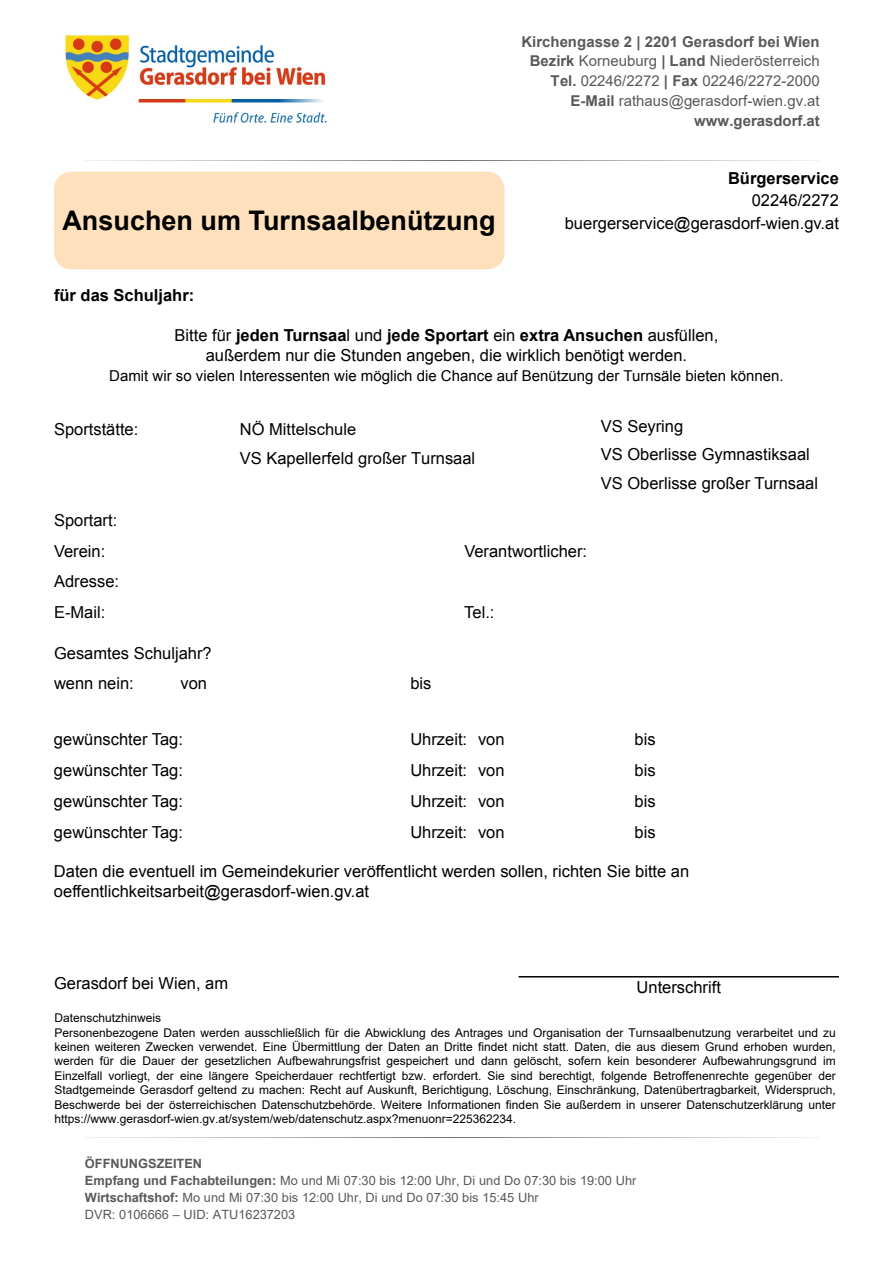
<style>
.page{position:relative;width:893px;height:1263px;background:#fff}
.page>*{position:absolute;margin:0;border:0;box-sizing:border-box;transform-origin:0 0}
.t1{font:700 27px "Arial";color:#000}
.t2{font:16.5px/22.5px "Arial";color:#000;text-align:right}
.t3{font:700 16.5px "Arial";color:#000}
.t4{font:15px/19.8px "Arial";color:#595959;text-align:right}
.t5{font:15px "Arial";color:#000}
.t6{font:12.75px/16.8px "Arial";color:#595959}
.t7{font:12px/14.4px "Arial";color:#000}
.s1{font-weight:700}
.s2{font-weight:400}
</style>
<div class="page">
<div style="left:54px;top:172px;width:451px;height:97px;background:#fee0bc;border-radius:18px"></div>
<hr style="left:519px;top:976px;width:320px;height:1px;background:#000">
<img style="left:64px;top:34px;width:263px;height:90px">
<p class="t1" style="left:62px;top:203px;width:435px">Ansuchen um Turnsaalbenützung</p>
<p class="t3" style="left:54px;top:284px;width:142px">für das Schuljahr:</p>
<p class="t4" style="left:521px;top:31px;width:300px"><span class="s1">Kirchengasse 2 | 2201 Gerasdorf bei Wien Bezirk</span> Korneuburg <span class="s1">| Land</span> Niederösterreich <span class="s1">Tel.</span> 02246/2272 <span class="s1">| Fax</span> 02246/2272-2000<br><span class="s1">E-Mail</span> rathaus@gerasdorf-wien.gv.at <span class="s1">www.gerasdorf.at</span></p>
<p class="t2" style="left:565px;top:167px;width:276px"><span class="s1">Bürgerservice<br></span>02246/2272 buergerservice@gerasdorf-wien.gv.at</p>
<p class="t3" style="left:175px;top:324px;width:545px"><span class="s2">Bitte für</span> jeden Turnsaa<span class="s2">l und</span> jede Sportart <span class="s2">ein</span> extra Ansuchen <span class="s2">ausfüllen,</span></p>
<p class="t2" style="left:206px;top:344px;width:483px">außerdem nur die Stunden angeben, die wirklich benötigt werden.</p>
<p class="t5" style="left:109px;top:366px;width:676px">Damit wir so vielen Interessenten wie möglich die Chance auf Benützung der Turnsäle bieten können.</p>
<p class="t2" style="left:54px;top:418px;width:86px">Sportstätte:</p>
<p class="t2" style="left:240px;top:415px;width:237px;line-height:28.3px;text-align:left">NÖ Mittelschule<br>VS Kapellerfeld großer Turnsaal</p>
<p class="t2" style="left:601px;top:415px;width:84px">VS Seyring</p>
<p class="t2" style="left:601px;top:443px;width:211px">VS Oberlisse Gymnastiksaal</p>
<p class="t2" style="left:601px;top:472px;width:219px">VS Oberlisse großer Turnsaal</p>
<p class="t2" style="left:54px;top:509px;width:65px">Sportart:</p>
<p class="t2" style="left:54px;top:540px;width:53px">Verein:</p>
<p class="t2" style="left:464px;top:540px;width:124px">Verantwortlicher:</p>
<p class="t2" style="left:54px;top:570px;width:67px">Adresse:</p>
<p class="t2" style="left:54px;top:601px;width:53px">E-Mail:</p>
<p class="t2" style="left:464px;top:601px;width:32px">Tel.:</p>
<p class="t2" style="left:54px;top:642px;width:159px">Gesamtes Schuljahr?</p>
<p class="t2" style="left:54px;top:672px;width:81px">wenn nein:</p>
<p class="t2" style="left:181px;top:672px;width:28px">von</p>
<p class="t2" style="left:410px;top:672px;width:23px">bis</p>
<p class="t2" style="left:54px;top:728px;width:131px">gewünschter Tag:</p>
<p class="t2" style="left:410px;top:728px;width:58px">Uhrzeit:</p>
<p class="t2" style="left:478px;top:728px;width:28px">von</p>
<p class="t2" style="left:635px;top:728px;width:23px">bis</p>
<p class="t2" style="left:54px;top:759px;width:131px">gewünschter Tag:</p>
<p class="t2" style="left:410px;top:759px;width:58px">Uhrzeit:</p>
<p class="t2" style="left:478px;top:759px;width:28px">von</p>
<p class="t2" style="left:635px;top:759px;width:23px">bis</p>
<p class="t2" style="left:54px;top:790px;width:131px">gewünschter Tag:</p>
<p class="t2" style="left:410px;top:790px;width:58px">Uhrzeit:</p>
<p class="t2" style="left:478px;top:790px;width:28px">von</p>
<p class="t2" style="left:635px;top:790px;width:23px">bis</p>
<p class="t2" style="left:54px;top:821px;width:131px">gewünschter Tag:</p>
<p class="t2" style="left:410px;top:821px;width:58px">Uhrzeit:</p>
<p class="t2" style="left:478px;top:821px;width:28px">von</p>
<p class="t2" style="left:635px;top:822px;width:23px">bis</p>
<p class="t2" style="left:54px;top:860px;width:637px">Daten die eventuell im Gemeindekurier veröffentlicht werden sollen, richten Sie bitte an</p>
<p class="t2" style="left:54px;top:880px;width:317px">oeffentlichkeitsarbeit@gerasdorf-wien.gv.at</p>
<p class="t2" style="left:54px;top:972px;width:176px">Gerasdorf bei Wien, am</p>
<p class="t2" style="left:637px;top:976px;width:86px">Unterschrift</p>
<p class="t7" style="left:54px;top:1011px;width:783px">Datenschutzhinweis<br>Personenbezogene Daten werden ausschließlich für die Abwicklung des Antrages und Organisation der Turnsaalbenutzung verarbeitet und zu keinen weiteren Zwecken verwendet. Eine Übermittlung der Daten an Dritte findet nicht statt. Daten, die aus diesem Grund erhoben wurden, werden für die Dauer der gesetzlichen Aufbewahrungsfrist gespeichert und dann gelöscht, sofern kein besonderer Aufbewahrungsgrund im Einzelfall vorliegt, der eine längere Speicherdauer rechtfertigt bzw. erfordert. Sie sind berechtigt, folgende Betroffenenrechte gegenüber der Stadtgemeinde Gerasdorf geltend zu machen: Recht auf Auskunft, Berichtigung, Löschung, Einschränkung, Datenübertragbarkeit, Widerspruch, Beschwerde bei der österreichischen Datenschutzbehörde. Weitere Informationen finden Sie außerdem in unserer Datenschutzerklärung unter https://www.gerasdorf-wien.gv.at/system/web/datenschutz.aspx?menuonr=225362234.</p>
<p class="t6" style="left:85px;top:1155px;width:553px"><span class="s1">ÖFFNUNGSZEITEN<br>Empfang und Fachabteilungen:</span> Mo und Mi 07:30 bis 12:00 Uhr, Di und Do 07:30 bis 19:00 Uhr <span class="s1">Wirtschaftshof:</span> Mo und Mi 07:30 bis 12:00 Uhr, Di und Do 07:30 bis 15:45 Uhr<br>DVR: 0106666 – UID: ATU16237203</p>
</div>
